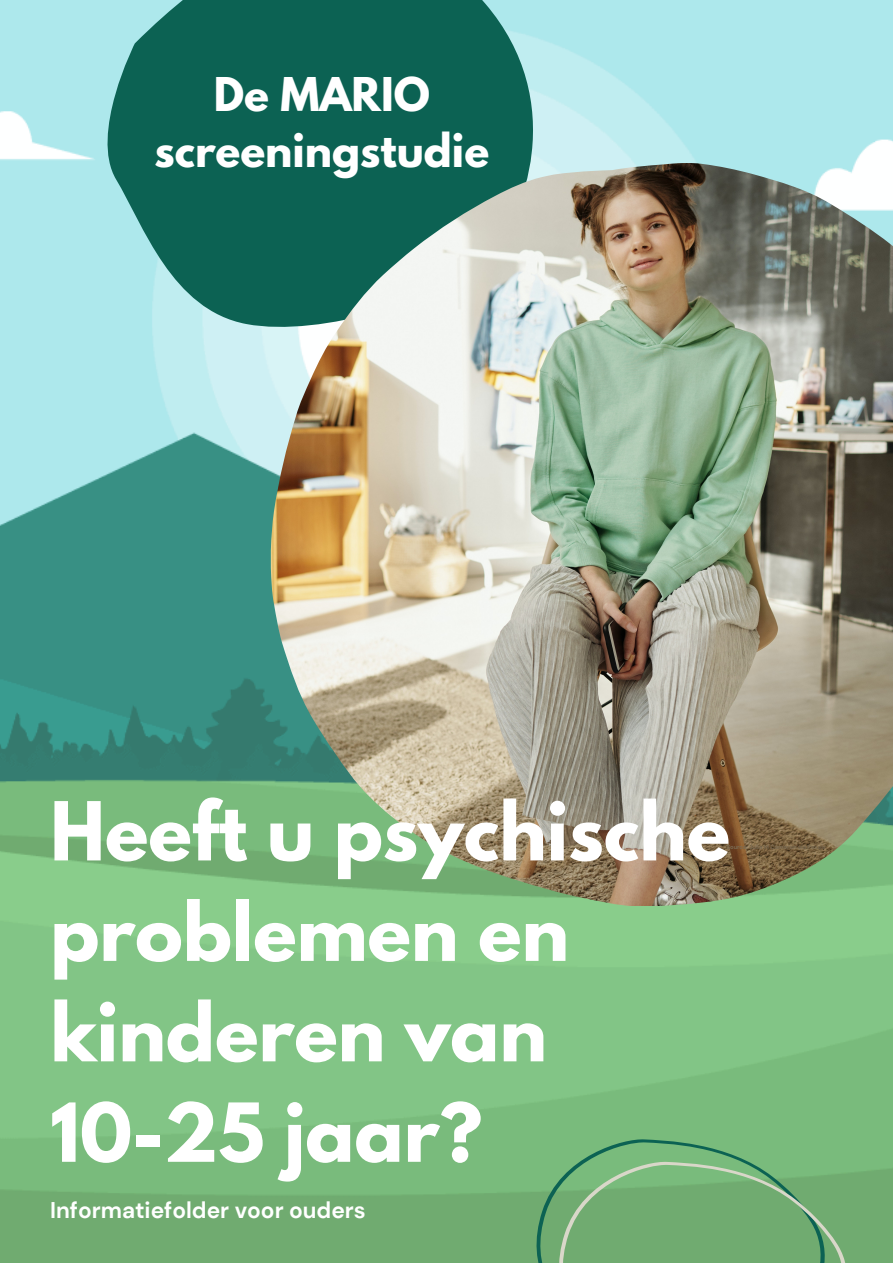
<style>
.page{position:relative;width:893px;height:1264px;background:#fff}
.page>*{position:absolute;margin:0;border:0;box-sizing:border-box;transform-origin:0 0}
.t1{font:700 72px/100.4px "League Spartan";color:#fff}
.t2{font:700 41.25px/55.8px "League Spartan";color:#fff;text-align:center}
.t3{font:700 22.65px "DM Sans";color:#fff}
.t4{font:700 5.85px "DM Sans";color:#7b6c54}
</style>
<div class="page">
<img style="left:0;top:0;width:892px;height:1262px">
<svg style="left:89px;top:0;width:479px;height:338px;fill:#0c6253"></svg>
<svg style="left:481px;top:1055px;width:376px;height:207px;fill:#82c586"></svg>
<img style="left:271px;top:163px;width:621px;height:742px">
<svg style="left:504px;top:1078px;width:376px;height:184px;fill:#79bb7c"></svg>
<p class="t2" style="left:154px;top:72px;width:336px">De MARIO screeningstudie</p>
<p class="t1" style="left:50px;top:790px;width:681px">Heeft u psychische problemen en kinderen van<br>10-25 jaar?</p>
<p class="t3" style="left:50px;top:1195px;width:317px">Informatiefolder voor ouders</p>
<p class="t4" style="left:726px;top:842px;width:101px">Source: Julia M Cameron via Pexels</p>
</div>
